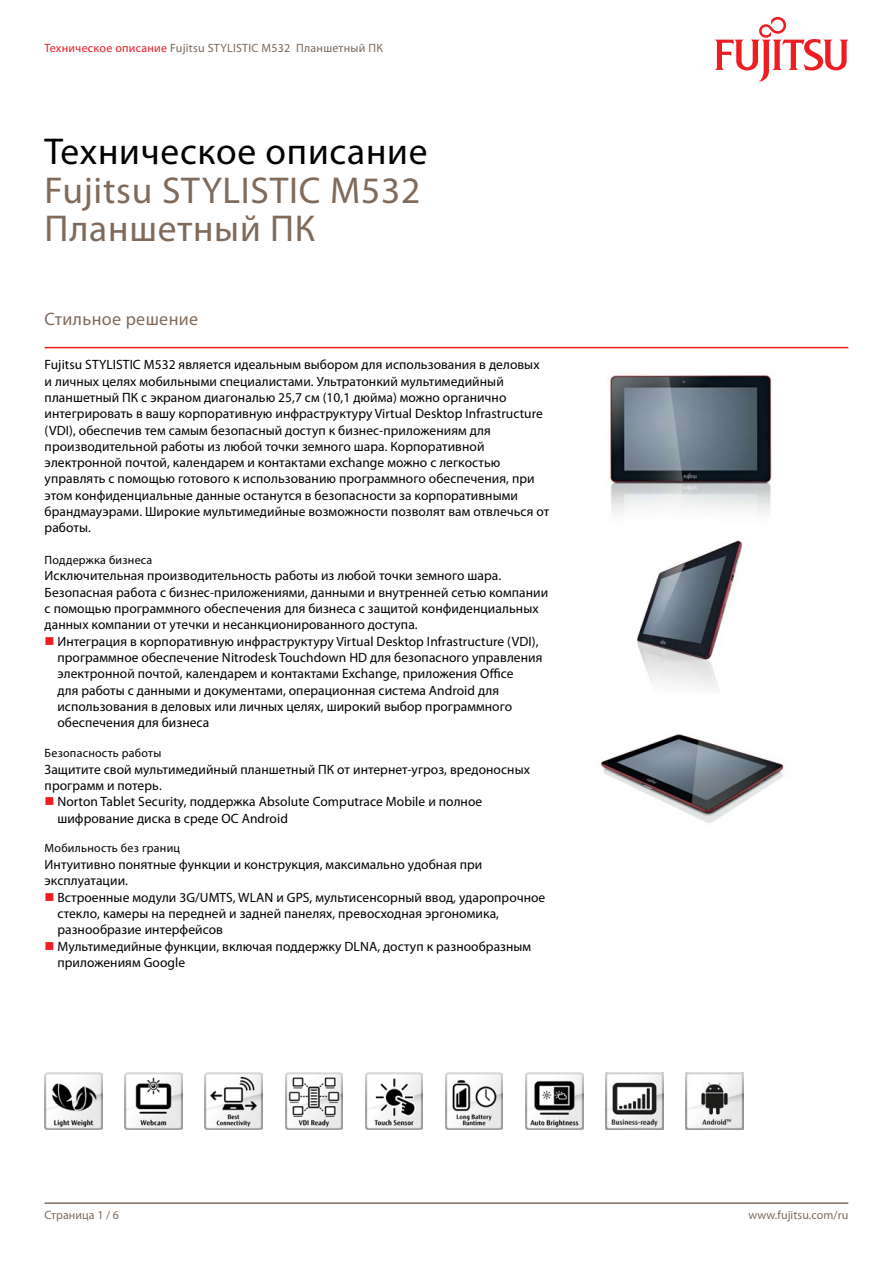
<style>
.page{position:relative;width:893px;height:1263px;background:#fff}
.page>*{position:absolute;margin:0;border:0;box-sizing:border-box;transform-origin:0 0}
.t1{font:37.5px/38.7px "Myriad Pro";letter-spacing:.02em;color:#806b5b}
.t2{font:37.5px "Myriad Pro";letter-spacing:.02em;color:#000}
.t3{font:18px "Myriad Pro";letter-spacing:.02em;color:#806b5b}
.t4{font:13.5px/16.4px "Myriad Pro";letter-spacing:.005em;color:#000}
.t5{font:12px "Myriad Pro";letter-spacing:.02em;color:#000}
.t6{font:12px "Myriad Pro";letter-spacing:.02em;color:#79695e}
.t7{font:12px "Myriad Pro";letter-spacing:.005em;color:#806b5b}
.s1{color:#ed1d24}
</style>
<div class="page">
<hr style="left:45px;top:1202px;width:803px;height:2px;background:#806b5b">
<hr style="left:45px;top:347px;width:803px;height:1px;background:#ed1d24">
<svg style="left:715px;top:17px;width:133px;height:65px"></svg>
<img style="left:610px;top:374px;width:163px;height:140px">
<img style="left:637px;top:540px;width:106px;height:148px">
<img style="left:601px;top:734px;width:184px;height:89px">
<img style="left:45px;top:1072px;width:57px;height:57px">
<img style="left:125px;top:1072px;width:57px;height:57px">
<img style="left:205px;top:1072px;width:57px;height:57px">
<img style="left:285px;top:1072px;width:58px;height:57px">
<img style="left:365px;top:1072px;width:58px;height:57px">
<img style="left:445px;top:1072px;width:58px;height:57px">
<img style="left:526px;top:1072px;width:57px;height:57px">
<img style="left:606px;top:1072px;width:57px;height:57px">
<img style="left:686px;top:1072px;width:57px;height:57px">
<p class="t6" style="left:45px;top:40px;width:340px"><span class="s1">Техническое описание</span> Fujitsu STYLISTIC M532 Планшетный ПК</p>
<h1 class="t2" style="left:45px;top:128px;width:384px">Техническое описание</h1>
<h1 class="t1" style="left:45px;top:170px;width:377px">Fujitsu STYLISTIC M532<br>Планшетный ПК</h1>
<h2 class="t3" style="left:45px;top:308px;width:155px">Стильное решение</h2>
<p class="t4" style="left:45px;top:356px;width:506px">Fujitsu STYLISTIC M532 является идеальным выбором для использования в деловых и личных целях мобильными специалистами. Ультратонкий мультимедийный планшетный ПК с экраном диагональю 25,7 см (10,1 дюйма) можно органично интегрировать в вашу корпоративную инфраструктуру Virtual Desktop Infrastructure (VDI), обеспечив тем самым безопасный доступ к бизнес-приложениям для производительной работы из любой точки земного шара. Корпоративной электронной почтой, календарем и контактами exchange можно с легкостью управлять с помощью готового к использованию программного обеспечения, при этом конфиденциальные данные останутся в безопасности за корпоративными брандмауэрами. Широкие мультимедийные возможности позволят вам отвлечься от работы.</p>
<p class="t5" style="left:45px;top:552px;width:109px">Поддержка бизнеса</p>
<p class="t4" style="left:45px;top:567px;width:505px">Исключительная производительность работы из любой точки земного шара.<br>Безопасная работа с бизнес-приложениями, данными и внутренней сетью компании с помощью программного обеспечения для бизнеса с защитой конфиденциальных данных компании от утечки и несанкционированного доступа.</p>
<p class="t4" style="left:57px;top:633px;width:487px">Интеграция в корпоративную инфраструктуру Virtual Desktop Infrastructure (VDI), программное обеспечение Nitrodesk Touchdown HD для безопасного управления электронной почтой, календарем и контактами Exchange, приложения Office<br>для работы с данными и документами, операционная система Android для использования в деловых или личных целях, широкий выбор программного обеспечения для бизнеса</p>
<p class="t5" style="left:45px;top:746px;width:118px">Безопасность работы</p>
<p class="t4" style="left:45px;top:761px;width:487px">Защитите свой мультимедийный планшетный ПК от интернет-угроз, вредоносных</p>
<p class="t4" style="left:45px;top:777px;width:119px">программ и потерь.</p>
<p class="t4" style="left:57px;top:793px;width:426px">Norton Tablet Security, поддержка Absolute Computrace Mobile и полное</p>
<p class="t4" style="left:57px;top:810px;width:232px">шифрование диска в среде ОС Android</p>
<p class="t5" style="left:45px;top:841px;width:137px">Мобильность без границ</p>
<p class="t4" style="left:45px;top:856px;width:439px">Интуитивно понятные функции и конструкция, максимально удобная при эксплуатации.</p>
<p class="t4" style="left:57px;top:889px;width:489px">Встроенные модули 3G/UMTS, WLAN и GPS, мультисенсорный ввод, ударопрочное стекло, камеры на передней и задней панелях, превосходная эргономика, разнообразие интерфейсов<br>Мультимедийные функции, включая поддержку DLNA, доступ к разнообразным приложениям Google</p>
<p class="t7" style="left:45px;top:1207px;width:76px">Страница 1 / 6</p>
<p class="t7" style="left:748px;top:1207px;width:101px">www.fujitsu.com/ru</p>
</div>
